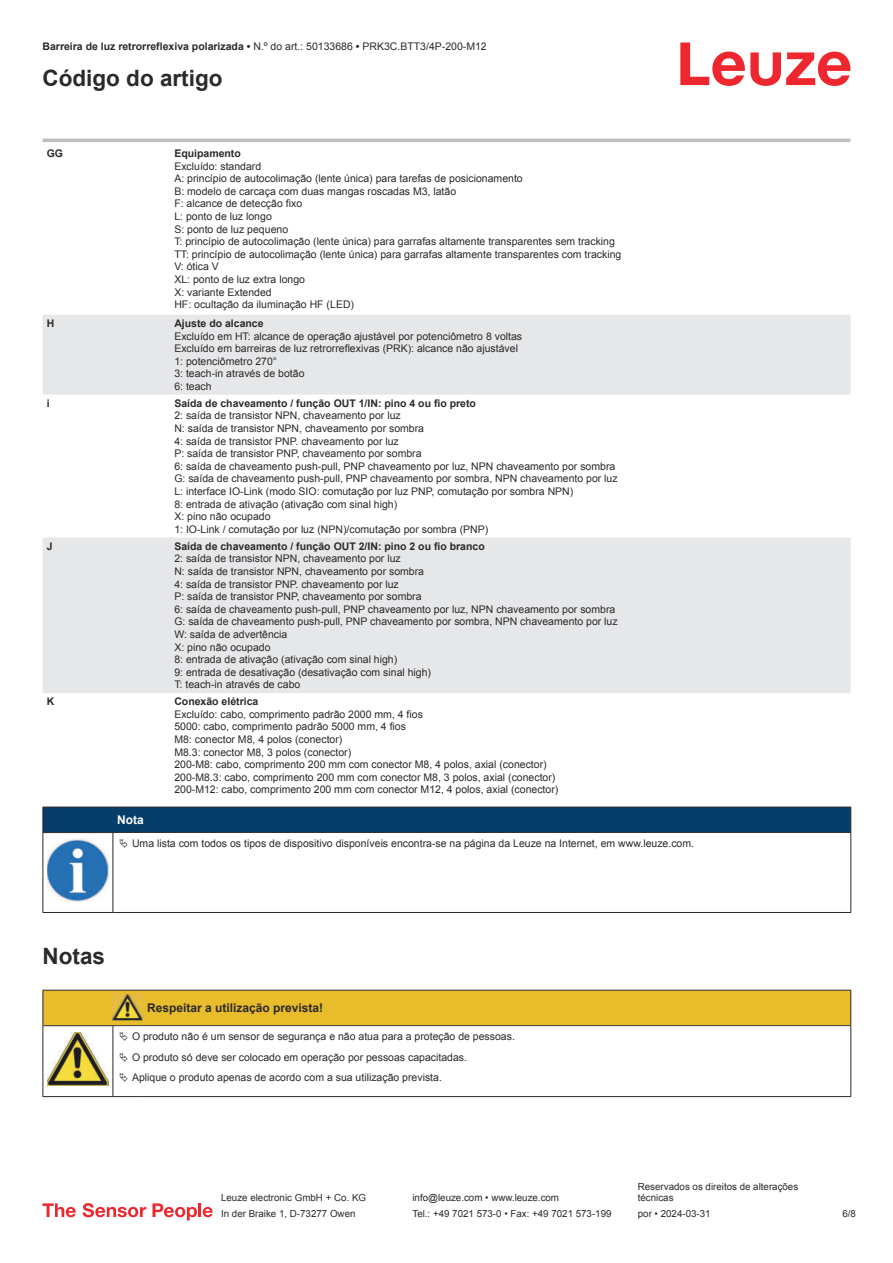
<style>
.page{position:relative;width:893px;height:1263px;background:#fff}
.page>*{position:absolute;margin:0;border:0;box-sizing:border-box;transform-origin:0 0}
.t1{font:700 22.5px "Arial";color:#2b292a}
.t2{font:700 12px "Arial";color:#2b292a}
.t3{font:700 12px "Arial";color:#fff}
.t4{font:10.5px/12.6px "Arial";color:#2b292a}
.t5{font:700 10.5px "Arial";color:#2b292a}
.t6{font:9.75px/11.7px "Arial";color:#2b292a}
.s1{font-weight:400}
</style>
<div class="page">
<svg style="left:680px;top:43px;width:170px;height:43px"></svg>
<svg style="left:43px;top:315px;width:807px;height:378px;fill:#e6e7e9"></svg>
<hr style="left:43px;top:139px;width:127px;height:3px;background:#bdbfc1">
<hr style="left:170px;top:139px;width:680px;height:3px;background:#bdbfc1">
<svg style="left:43px;top:1203px;width:33px;height:14px"></svg>
<svg style="left:83px;top:1203px;width:63px;height:14px"></svg>
<svg style="left:153px;top:1203px;width:44px;height:17px"></svg>
<hr style="left:198px;top:1203px;width:3px;height:14px;background:#ed272d">
<svg style="left:203px;top:1207px;width:10px;height:10px"></svg>
<hr style="left:43px;top:832px;width:70px;height:1px;background:#2b292a">
<div style="left:43px;top:807px;width:808px;height:25px;background:#063d69"></div>
<hr style="left:113px;top:832px;width:738px;height:1px;background:#2b292a">
<hr style="left:43px;top:833px;width:1px;height:75px;background:#2b292a">
<hr style="left:113px;top:833px;width:1px;height:75px;background:#2b292a">
<hr style="left:850px;top:833px;width:1px;height:75px;background:#2b292a">
<hr style="left:43px;top:912px;width:70px;height:1px;background:#2b292a">
<hr style="left:113px;top:912px;width:738px;height:1px;background:#2b292a">
<img style="left:47px;top:839px;width:61px;height:63px">
<hr style="left:43px;top:1096px;width:70px;height:1px;background:#2b292a">
<hr style="left:113px;top:1096px;width:30px;height:1px;background:#2b292a">
<hr style="left:143px;top:1096px;width:708px;height:1px;background:#2b292a">
<svg style="left:43px;top:990px;width:808px;height:106px"></svg>
<p class="t5" style="left:43px;top:43px;width:446px">Barreira de luz retrorreflexiva polarizada • <span class="s1">N.º do art.: 50133686</span> • <span class="s1">PRK3C.BTT3/4P-200-M12</span></p>
<h1 class="t1" style="left:43px;top:70px;width:181px">Código do artigo</h1>
<p class="t5" style="left:47px;top:149px;width:18px">GG</p>
<p class="t5" style="left:174px;top:149px;width:68px">Equipamento</p>
<p class="t4" style="left:174px;top:161px;width:449px">Excluído: standard<br>A: princípio de autocolimação (lente única) para tarefas de posicionamento<br>B: modelo de carcaça com duas mangas roscadas M3, latão<br>F: alcance de detecção fixo<br>L: ponto de luz longo<br>S: ponto de luz pequeno<br>T: princípio de autocolimação (lente única) para garrafas altamente transparentes sem tracking TT: princípio de autocolimação (lente única) para garrafas altamente transparentes com tracking V: ótica V<br>XL: ponto de luz extra longo<br>X: variante Extended<br>HF: ocultação da iluminação HF (LED)</p>
<p class="t5" style="left:47px;top:319px;width:9px">H</p>
<p class="t5" style="left:174px;top:319px;width:91px">Ajuste do alcance</p>
<p class="t4" style="left:174px;top:330px;width:349px">Excluído em HT: alcance de operação ajustável por potenciômetro 8 voltas Excluído em barreiras de luz retrorreflexivas (PRK): alcance não ajustável 1: potenciômetro 270°<br>3: teach-in através de botão<br>6: teach</p>
<p class="t5" style="left:47px;top:399px;width:4px">i</p>
<p class="t5" style="left:174px;top:399px;width:303px">Saída de chaveamento / função OUT 1/IN: pino 4 ou fio preto</p>
<p class="t4" style="left:174px;top:410px;width:445px">2: saída de transistor NPN, chaveamento por luz<br>N: saída de transistor NPN, chaveamento por sombra<br>4: saída de transistor PNP. chaveamento por luz<br>P: saída de transistor PNP, chaveamento por sombra<br>6: saída de chaveamento push-pull, PNP chaveamento por luz, NPN chaveamento por sombra G: saída de chaveamento push-pull, PNP chaveamento por sombra, NPN chaveamento por luz L: interface IO-Link (modo SIO: comutação por luz PNP, comutação por sombra NPN)<br>8: entrada de ativação (ativação com sinal high)<br>X: pino não ocupado<br>1: IO-Link / comutação por luz (NPN)/comutação por sombra (PNP)</p>
<p class="t5" style="left:47px;top:542px;width:7px">J</p>
<p class="t5" style="left:174px;top:542px;width:312px">Saída de chaveamento / função OUT 2/IN: pino 2 ou fio branco</p>
<p class="t4" style="left:174px;top:553px;width:445px">2: saída de transistor NPN, chaveamento por luz<br>N: saída de transistor NPN, chaveamento por sombra<br>4: saída de transistor PNP. chaveamento por luz<br>P: saída de transistor PNP, chaveamento por sombra<br>6: saída de chaveamento push-pull, PNP chaveamento por luz, NPN chaveamento por sombra G: saída de chaveamento push-pull, PNP chaveamento por sombra, NPN chaveamento por luz W: saída de advertência<br>X: pino não ocupado<br>8: entrada de ativação (ativação com sinal high)<br>9: entrada de desativação (desativação com sinal high)<br>T: teach-in através de cabo</p>
<p class="t5" style="left:47px;top:698px;width:9px">K</p>
<p class="t5" style="left:174px;top:698px;width:86px">Conexão elétrica</p>
<p class="t4" style="left:174px;top:709px;width:385px">Excluído: cabo, comprimento padrão 2000 mm, 4 fios<br>5000: cabo, comprimento padrão 5000 mm, 4 fios<br>M8: conector M8, 4 polos (conector)<br>M8.3: conector M8, 3 polos (conector)<br>200-M8: cabo, comprimento 200 mm com conector M8, 4 polos, axial (conector)<br>200-M8.3: cabo, comprimento 200 mm com conector M8, 3 polos, axial (conector)<br>200-M12: cabo, comprimento 200 mm com conector M12, 4 polos, axial (conector)</p>
<p class="t3" style="left:117px;top:815px;width:28px">Nota</p>
<p class="t4" style="left:132px;top:838px;width:564px">Uma lista com todos os tipos de dispositivo disponíveis encontra-se na página da Leuze na Internet, em www.leuze.com.</p>
<h1 class="t1" style="left:43px;top:947px;width:64px">Notas</h1>
<p class="t2" style="left:147px;top:1003px;width:178px">Respeitar a utilização prevista!</p>
<p class="t4" style="left:132px;top:1027px;width:384px;line-height:20.2px">O produto não é um sensor de segurança e não atua para a proteção de pessoas.<br>O produto só deve ser colocado em operação por pessoas capacitadas.<br>Aplique o produto apenas de acordo com a sua utilização prevista.</p>
<p class="t6" style="left:221px;top:1193px;width:146px">Leuze electronic GmbH + Co. KG</p>
<p class="t6" style="left:412px;top:1193px;width:148px">info@leuze.com • www.leuze.com</p>
<p class="t6" style="left:638px;top:1181px;width:162px">Reservados os direitos de alterações técnicas</p>
<p class="t6" style="left:221px;top:1209px;width:136px">In der Braike 1, D-73277 Owen</p>
<p class="t6" style="left:412px;top:1209px;width:201px">Tel.: +49 7021 573-0 • Fax: +49 7021 573-199</p>
<p class="t6" style="left:638px;top:1209px;width:74px">por • 2024-03-31</p>
<p class="t6" style="left:842px;top:1209px;width:15px">6 /8</p>
</div>
